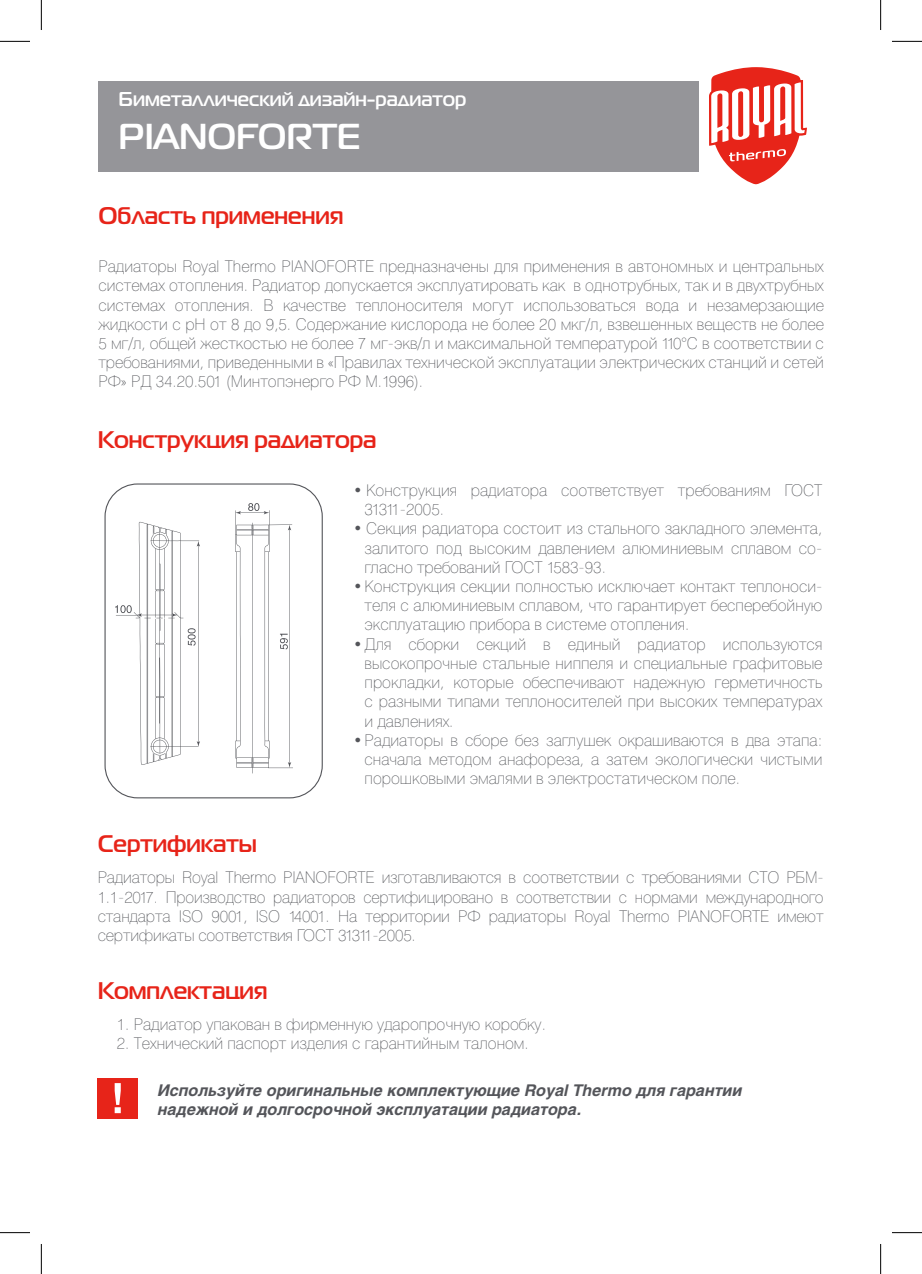
<style>
.page{position:relative;width:922px;height:1274px;background:#fff}
.page>*{position:absolute;margin:0;border:0;box-sizing:border-box;transform-origin:0 0}
.zagolovok{font:700 36px "Magistral C";color:#fff}
.zagolovok-2{font:700 24px "Magistral C";color:#e72419}
.zagolovok-3{font:700 20px "Magistral C";color:#fff}
.osnovnoy{font:100 16px/19.2px "Helios";color:#54555a;text-align:justify}
.zagolovok-4{font:100 16px/19.2px "Helios";letter-spacing:-.01em;color:#54555a;text-align:justify}
.vazhno{font:italic 700 16px/19.2px "Helios";color:#54555a}
</style>
<div class="page">
<svg style="left:104px;top:483px;width:219px;height:315px"></svg>
<div style="left:98px;top:81px;width:601px;height:91px;background:#959599"></div>
<svg style="left:709px;top:67px;width:98px;height:117px"></svg>
<div style="left:98px;top:1078px;width:40px;height:40px;background:#e72419"></div>
<svg style="left:115px;top:1083px;width:6px;height:29px"></svg>
<hr style="left:0;top:41px;width:30px;height:1px;background:#000">
<hr style="left:892px;top:41px;width:30px;height:1px;background:#000">
<hr style="left:0;top:1232px;width:30px;height:1px;background:#000">
<hr style="left:892px;top:1232px;width:30px;height:1px;background:#000">
<hr style="left:41px;top:0;width:1px;height:30px;background:#000">
<hr style="left:41px;top:1243px;width:1px;height:30px;background:#000">
<hr style="left:880px;top:0;width:1px;height:30px;background:#000">
<hr style="left:880px;top:1243px;width:1px;height:30px;background:#000">
<p class="zagolovok-3" style="left:119px;top:87px;width:349px">Биметаллический дизайн-радиатор</p>
<p class="zagolovok" style="left:119px;top:115px;width:243px">PIANOFORTE</p>
<p class="zagolovok-2" style="left:98px;top:201px;width:246px">Область применения</p>
<p class="osnovnoy" style="left:98px;top:257px;width:727px">Радиаторы Royal Thermo PIANOFORTE предназначены для применения в автономных и центральных системах отопления. Радиатор допускается эксплуатировать как в однотрубных, так и в двухтрубных системах отопления. В качестве теплоносителя могут использоваться вода и незамерзающие жидкости с pH от 8 до 9,5. Содержание кислорода не более 20 мкг/л, взвешенных веществ не более 5 мг/л, общей жесткостью не более 7 мг-экв/л и максимальной температурой 110°С в соответствии с требованиями, приведенными в «Правилах технической эксплуатации электрических станций и сетей РФ» РД 34.20.501 (Минтопэнерго РФ М.1996).</p>
<p class="zagolovok-2" style="left:98px;top:425px;width:280px">Конструкция радиатора</p>
<p class="osnovnoy" style="left:364px;top:481px;width:459px;text-indent:-11px">• Конструкция радиатора соответствует требованиям ГОСТ<br>31311-2005.</p>
<p class="osnovnoy" style="left:364px;top:519px;width:459px;text-indent:-11px">• Секция радиатора состоит из стального закладного элемента, залитого под высоким давлением алюминиевым сплавом со&shy;гласно требований ГОСТ 1583-93.</p>
<p class="osnovnoy" style="left:364px;top:577px;width:459px;text-indent:-11px">•Конструкция секции полностью исключает контакт теплоноси&shy;теля с алюминиевым сплавом, что гарантирует бесперебойную эксплуатацию прибора в системе отопления.</p>
<p class="osnovnoy" style="left:364px;top:634px;width:459px;text-indent:-11px">•Для сборки секций в единый радиатор используются высокопрочные стальные ниппеля и специальные графитовые прокладки, которые обеспечивают надежную герметичность с разными типами теплоносителей при высоких температурах и давлениях.</p>
<p class="osnovnoy" style="left:364px;top:730px;width:459px;text-indent:-11px">•Радиаторы в сборе без заглушек окрашиваются в два этапа: сначала методом анафореза, а затем экологически чистыми порошковыми эмалями в электростатическом поле.</p>
<p class="zagolovok-2" style="left:98px;top:829px;width:161px">Сертификаты</p>
<p class="zagolovok-4" style="left:98px;top:868px;width:727px">Радиаторы Royal Thermo PIANOFORTE изготавливаются в соответствии с требованиями СТО РБМ-1.1-2017. Производство радиаторов сертифицировано в соответствии с нормами международного стандарта ISO 9001, ISO 14001. На территории РФ радиаторы Royal Thermo PIANOFORTE имеют сертификаты соответствия ГОСТ 31311-2005.</p>
<p class="zagolovok-2" style="left:98px;top:975px;width:171px">Комплектация</p>
<p class="osnovnoy" style="left:117px;top:1014px;width:431px">1. Радиатор упакован в фирменную ударопрочную коробку.</p>
<p class="osnovnoy" style="left:117px;top:1033px;width:413px">2. Технический паспорт изделия с гарантийным талоном.</p>
<p class="vazhno" style="left:158px;top:1080px;width:586px">Используйте оригинальные комплектующие Royal Thermo для гарантии надежной и долгосрочной эксплуатации радиатора.</p>
</div>
